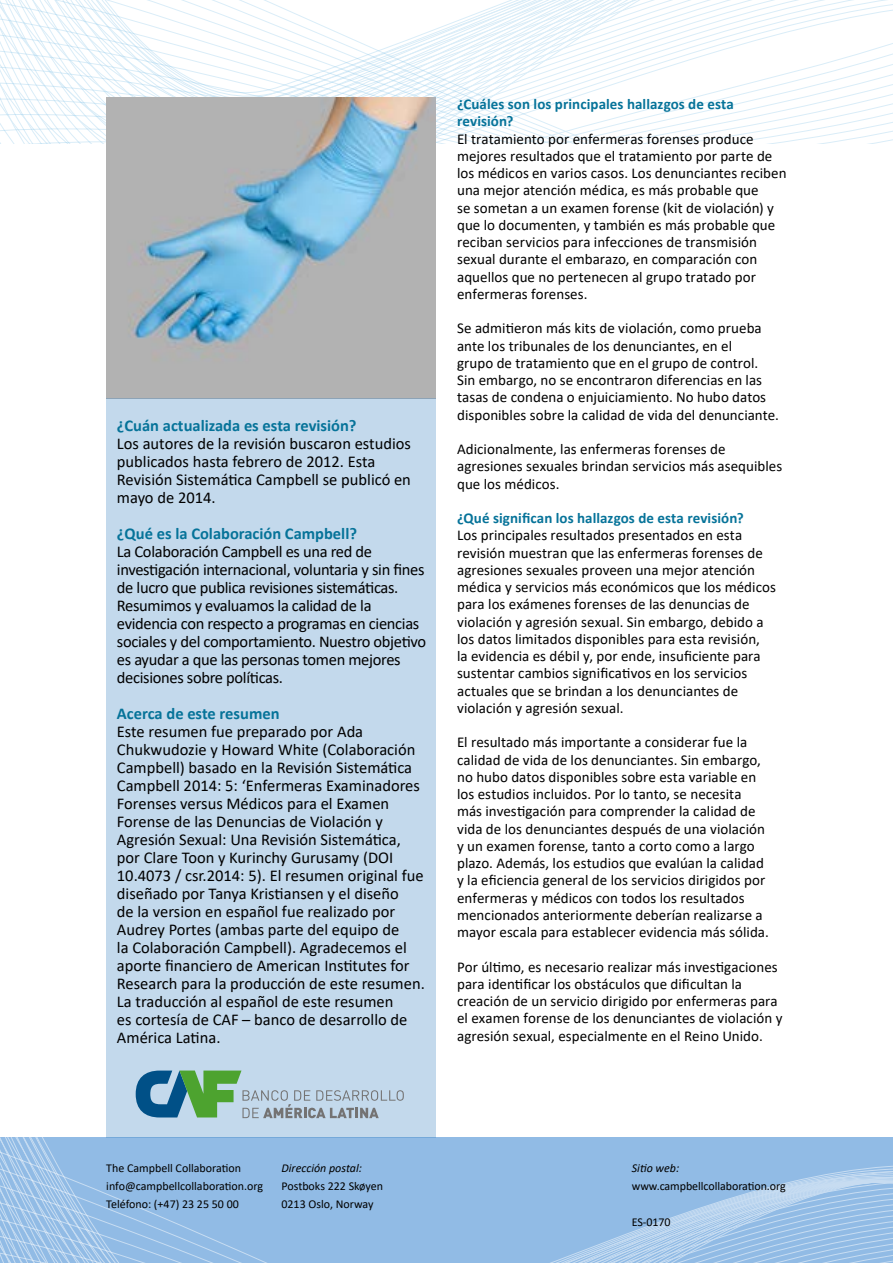
<style>
.page{position:relative;width:893px;height:1263px;background:#fff}
.page>*{position:absolute;margin:0;border:0;box-sizing:border-box;transform-origin:0 0}
.t1{font:16.5px/18px "Calibri";color:#000}
.t2{font:16.5px/18px "Calibri";letter-spacing:-.02em;color:#000}
.t3{font:700 16.5px "Calibri";color:#067399}
.t4{font:15px/17.2px "Calibri";letter-spacing:.005em;color:#000}
.t5{font:700 15px/17.2px "Calibri";letter-spacing:.005em;color:#067399}
.t6{font:12px/18px "Calibri";color:#000}
.t7{font:italic 12px "Calibri";color:#000}
</style>
<div class="page">
<svg style="left:0;top:1138px;width:893px;height:125px;background:#96bee6"></svg>
<svg style="left:0;top:0;width:893px;height:143px"></svg>
<img style="left:106px;top:98px;width:330px;height:300px">
<div style="left:106px;top:398px;width:330px;height:740px;background:#c3d9ec"></div>
<svg style="left:136px;top:1070px;width:268px;height:48px"></svg>
<p class="t3" style="left:117px;top:414px;width:241px">¿Cuán actualizada es esta revisión?</p>
<p class="t1" style="left:117px;top:434px;width:296px">Los autores de la revisión buscaron estudios publicados hasta febrero de 2012. Esta Revisión Sistemática Campbell se publicó en mayo de 2014.</p>
<p class="t3" style="left:117px;top:522px;width:242px">¿Qué es la Colaboración Campbell?</p>
<p class="t2" style="left:117px;top:542px;width:311px">La Colaboración Campbell es una red de investigación internacional, voluntaria y sin fines de lucro que publica revisiones sistemáticas.<br>Resumimos y evaluamos la calidad de la evidencia con respecto a programas en ciencias sociales y del comportamiento. Nuestro objetivo es ayudar a que las personas tomen mejores decisiones sobre políticas.</p>
<p class="t3" style="left:117px;top:702px;width:164px">Acerca de este resumen</p>
<p class="t1" style="left:117px;top:722px;width:309px">Este resumen fue preparado por Ada Chukwudozie y Howard White (Colaboración Campbell) basado en la Revisión Sistemática Campbell 2014: 5: ‘Enfermeras Examinadores Forenses versus Médicos para el Examen Forense de las Denuncias de Violación y Agresión Sexual: Una Revisión Sistemática, por Clare Toon y Kurinchy Gurusamy (DOI 10.4073 / csr.2014: 5). El resumen original fue diseñado por Tanya Kristiansen y el diseño<br>de la version en español fue realizado por Audrey Portes (ambas parte del equipo de<br>la Colaboración Campbell). Agradecemos el aporte financiero de American Institutes for Research para la producción de este resumen.<br>La traducción al español de este resumen<br>es cortesía de CAF – banco de desarrollo de América Latina.</p>
<p class="t5" style="left:457px;top:95px;width:278px">¿Cuáles son los principales hallazgos de esta revisión?</p>
<p class="t4" style="left:457px;top:130px;width:331px">El tratamiento por enfermeras forenses produce mejores resultados que el tratamiento por parte de los médicos en varios casos. Los denunciantes reciben una mejor atención médica, es más probable que<br>se sometan a un examen forense (kit de violación) y que lo documenten, y también es más probable que reciban servicios para infecciones de transmisión sexual durante el embarazo, en comparación con aquellos que no pertenecen al grupo tratado por enfermeras forenses.</p>
<p class="t4" style="left:457px;top:319px;width:323px">Se admitieron más kits de violación, como prueba ante los tribunales de los denunciantes, en el<br>grupo de tratamiento que en el grupo de control.<br>Sin embargo, no se encontraron diferencias en las tasas de condena o enjuiciamiento. No hubo datos disponibles sobre la calidad de vida del denunciante.</p>
<p class="t4" style="left:457px;top:440px;width:327px">Adicionalmente, las enfermeras forenses de agresiones sexuales brindan servicios más asequibles que los médicos.</p>
<p class="t5" style="left:457px;top:509px;width:288px">¿Qué significan los hallazgos de esta revisión?</p>
<p class="t4" style="left:457px;top:526px;width:320px">Los principales resultados presentados en esta revisión muestran que las enfermeras forenses de agresiones sexuales proveen una mejor atención médica y servicios más económicos que los médicos para los exámenes forenses de las denuncias de violación y agresión sexual. Sin embargo, debido a los datos limitados disponibles para esta revisión,<br>la evidencia es débil y, por ende, insuficiente para sustentar cambios significativos en los servicios actuales que se brindan a los denunciantes de violación y agresión sexual.</p>
<p class="t4" style="left:457px;top:733px;width:313px">El resultado más importante a considerar fue la calidad de vida de los denunciantes. Sin embargo, no hubo datos disponibles sobre esta variable en los estudios incluidos. Por lo tanto, se necesita más investigación para comprender la calidad de vida de los denunciantes después de una violación y un examen forense, tanto a corto como a largo plazo. Además, los estudios que evalúan la calidad y la eficiencia general de los servicios dirigidos por enfermeras y médicos con todos los resultados mencionados anteriormente deberían realizarse a mayor escala para establecer evidencia más sólida.</p>
<p class="t4" style="left:457px;top:958px;width:327px">Por último, es necesario realizar más investigaciones para identificar los obstáculos que dificultan la creación de un servicio dirigido por enfermeras para el examen forense de los denunciantes de violación y agresión sexual, especialmente en el Reino Unido.</p>
<p class="t6" style="left:106px;top:1159px;width:158px">The Campbell Collaboration info@campbellcollaboration.org<br>Teléfono: (+47) 23 25 50 00</p>
<p class="t7" style="left:281px;top:1160px;width:82px">Dirección postal:</p>
<p class="t6" style="left:281px;top:1177px;width:103px">Postboks 222 Skøyen<br>0213 Oslo, Norway</p>
<p class="t7" style="left:632px;top:1160px;width:49px">Sitio web:</p>
<p class="t6" style="left:632px;top:1177px;width:155px">www.campbellcollaboration.org</p>
<p class="t6" style="left:632px;top:1213px;width:40px">ES-0170</p>
</div>
